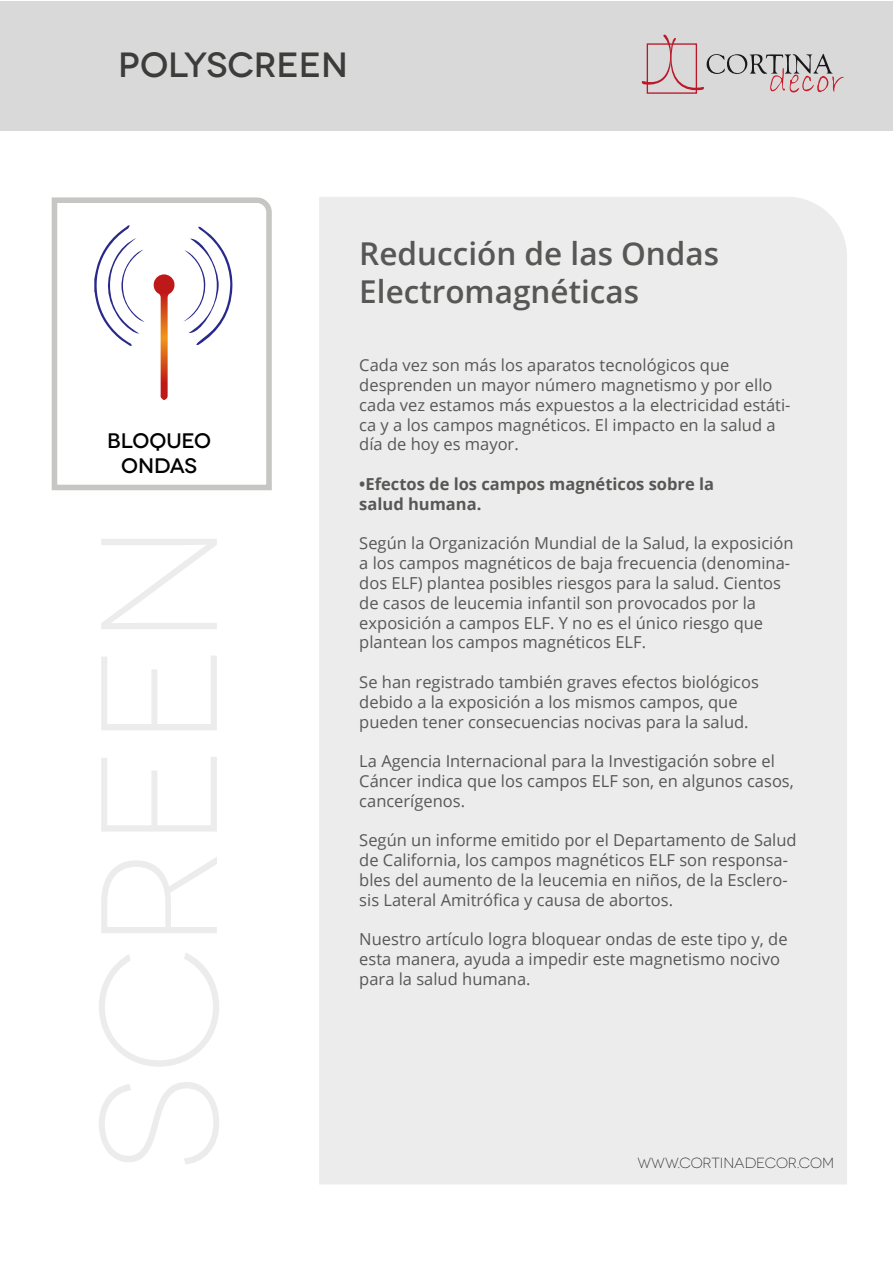
<style>
.page{position:relative;width:893px;height:1263px;background:#fff}
.page>*{position:absolute;margin:0;border:0;box-sizing:border-box;transform-origin:0 0}
.t1{font:500 34.95px "Novecentowide";color:#3c3c3b}
.t2{font:600 31.5px/37.8px "Open Sans";color:#575756}
.t3{font:500 21px/25.2px "Novecentowide";letter-spacing:-.01em;color:#000;text-align:center}
.t4{font:16.5px/19.8px "Open Sans";color:#575756}
.t5{font:700 16.5px/19.8px "Open Sans";color:#575756}
.t6{font:300 14.7px "Novecentowide";letter-spacing:-.005em;color:#1d1d1b}
</style>
<div class="page">
<div style="left:319px;top:197px;width:528px;height:987px;background:#ececec"></div>
<div style="left:0;top:1px;width:893px;height:129px;background:#d9d9d9"></div>
<svg style="left:641px;top:34px;width:203px;height:59px"></svg>
<svg style="left:51px;top:197px;width:221px;height:294px"></svg>
<h1 class="t1" style="left:118px;top:44px;width:231px">POLYSCREEN</h1>
<p class="t3" style="left:107px;top:428px;width:106px">BLOQUEO<br>ONDAS</p>
<h2 class="t2" style="left:359px;top:234px;width:361px">Reducción de las Ondas<br>Electromagnéticas</h2>
<p class="t4" style="left:359px;top:355px;width:433px">Cada vez son más los aparatos tecnológicos que desprenden un mayor número magnetismo y por ello cada vez estamos más expuestos a la electricidad estáti&shy;ca y a los campos magnéticos. El impacto en la salud a día de hoy es mayor.</p>
<p class="t5" style="left:359px;top:474px;width:356px">•Efectos de los campos magnéticos sobre la salud humana.</p>
<p class="t4" style="left:359px;top:533px;width:436px">Según la Organización Mundial de la Salud, la exposición a los campos magnéticos de baja frecuencia (denomina&shy;dos ELF) plantea posibles riesgos para la salud. Cientos de casos de leucemia infantil son provocados por la exposición a campos ELF. Y no es el único riesgo que plantean los campos magnéticos ELF.</p>
<p class="t4" style="left:359px;top:672px;width:401px">Se han registrado también graves efectos biológicos debido a la exposición a los mismos campos, que pueden tener consecuencias nocivas para la salud.</p>
<p class="t4" style="left:359px;top:751px;width:436px">La Agencia Internacional para la Investigación sobre el<br>Cáncer indica que los campos ELF son, en algunos casos, cancerígenos.</p>
<p class="t4" style="left:359px;top:830px;width:439px">Según un informe emitido por el Departamento de Salud de California, los campos magnéticos ELF son responsa&shy;bles del aumento de la leucemia en niños, de la Esclero&shy;sis Lateral Amitrófica y causa de abortos.</p>
<p class="t4" style="left:359px;top:929px;width:430px">Nuestro artículo logra bloquear ondas de este tipo y, de esta manera, ayuda a impedir este magnetismo nocivo para la salud humana.</p>
<p class="t6" style="left:637px;top:1155px;width:198px">WWW.CORTINADECOR.COM</p>
</div>
